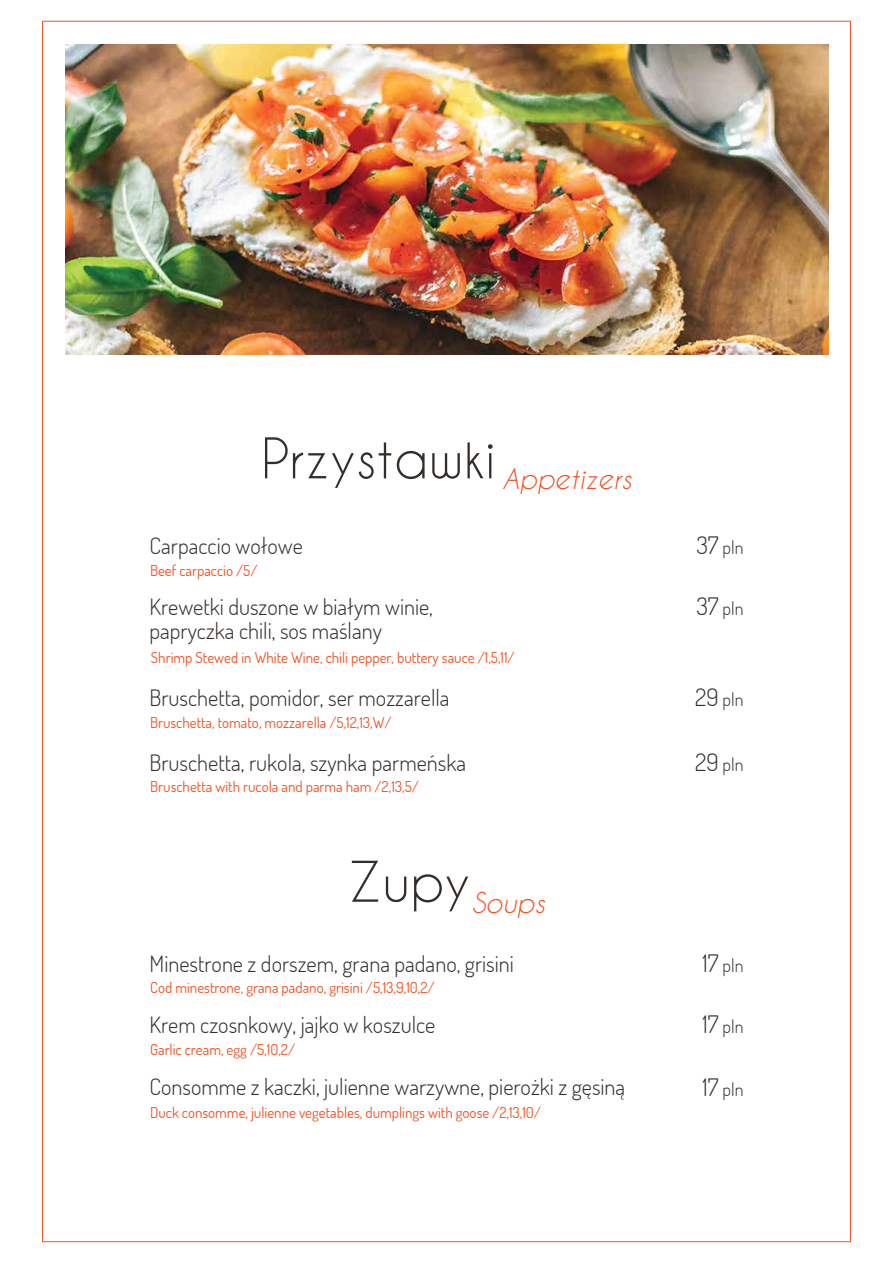
<style>
.page{position:relative;width:893px;height:1263px;background:#fff}
.page>*{position:absolute;margin:0;border:0;box-sizing:border-box;transform-origin:0 0}
.t1{font:52.5px "Caviar Dreams";color:#332e2a}
.t2{font:italic 27px "Caviar Dreams";color:#ef5223}
.t3{font:300 22.5px/24px "Dosis";color:#332e2a}
.t4{font:300 18px "Dosis";color:#332e2a}
.t5{font:15px "Dosis";color:#ef5223}
.s1{font-size:24px}
</style>
<div class="page">
<img style="left:65px;top:44px;width:763px;height:311px">
<h1 class="t1" style="left:261px;top:427px;width:372px">Przystawki <sub>Appetizers</sub></h1>
<h3 class="t3" style="left:149px;top:534px;width:155px">Carpaccio wołowe</h3>
<h3 class="t3" style="left:149px;top:594px;width:285px">Krewetki duszone w białym winie, papryczka chili, sos maślany</h3>
<p class="t5" style="left:150px;top:561px;width:109px">Beef carpaccio /5/</p>
<p class="t5" style="left:151px;top:648px;width:365px">Shrimp Stewed in White Wine, chili pepper, buttery sauce /1,5,11/</p>
<h3 class="t3" style="left:149px;top:685px;width:302px">Bruschetta, pomidor, ser mozzarella</h3>
<p class="t5" style="left:150px;top:713px;width:243px">Bruschetta, tomato, mozzarella /5,12,13,W/</p>
<h3 class="t3" style="left:149px;top:750px;width:318px">Bruschetta, rukola, szynka parmeńska</h3>
<p class="t5" style="left:150px;top:777px;width:270px">Bruschetta with rucola and parma ham /2,13,5/</p>
<h2 class="t2" style="left:348px;top:888px;width:198px"><sup>Zupy</sup>Soups</h2>
<h3 class="t3" style="left:149px;top:951px;width:366px">Minestrone z dorszem, grana padano, grisini</h3>
<h3 class="t3" style="left:149px;top:1012px;width:287px">Krem czosnkowy, jajko w koszulce</h3>
<h3 class="t3" style="left:149px;top:1074px;width:477px">Consomme z kaczki, julienne warzywne, pierożki z gęsiną</h3>
<p class="t5" style="left:150px;top:978px;width:286px">Cod minestrone, grana padano, grisini /5,13,9,10,2/</p>
<p class="t5" style="left:150px;top:1040px;width:147px">Garlic cream, egg /5,10,2/</p>
<p class="t5" style="left:150px;top:1102px;width:393px">Duck consomme, julienne vegetables, dumplings with goose /2,13,10/</p>
<p class="t4" style="left:696px;top:536px;width:49px"><span class="s1">37</span> pln</p>
<p class="t4" style="left:696px;top:596px;width:49px"><span class="s1">37</span> pln</p>
<p class="t4" style="left:695px;top:687px;width:50px"><span class="s1">29</span> pln</p>
<p class="t4" style="left:695px;top:752px;width:50px"><span class="s1">29</span> pln</p>
<p class="t4" style="left:703px;top:954px;width:42px"><span class="s1">17</span> pln</p>
<p class="t4" style="left:703px;top:1015px;width:42px"><span class="s1">17</span> pln</p>
<p class="t4" style="left:703px;top:1077px;width:42px"><span class="s1">17</span> pln</p>
</div>
